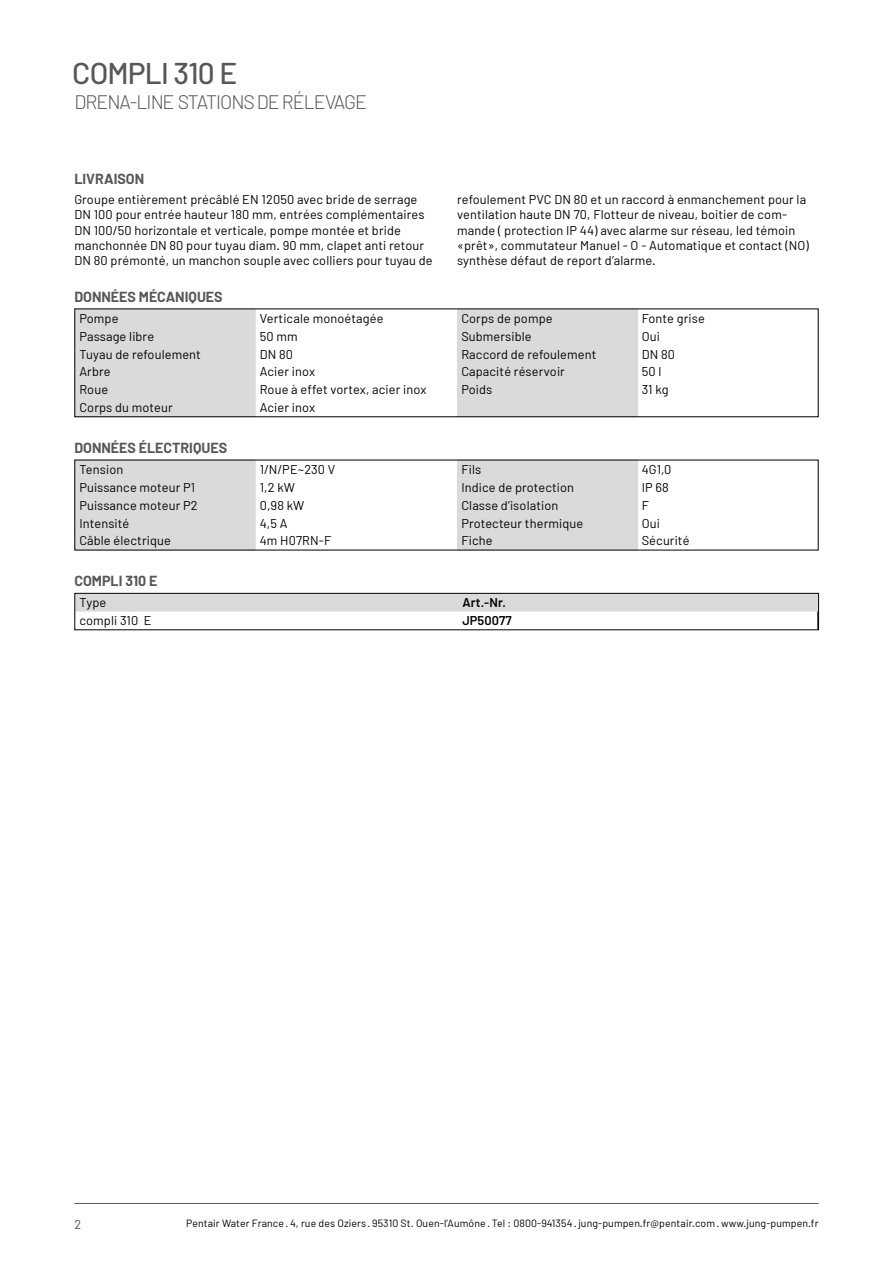
<style>
.page{position:relative;width:893px;height:1263px;background:#fff}
.page>*{position:absolute;margin:0;border:0;box-sizing:border-box;transform-origin:0 0}
.t1{font:500 30px "Barlow";letter-spacing:-.025em;color:#575756}
.t2{font:300 19.5px "Barlow";letter-spacing:-.05em;color:#575756}
.t3{font:700 14.25px "Barlow";color:#575756}
.t4{font:12.75px/15.3px "Barlow";letter-spacing:.01em;color:#000}
.t5{font:600 12.75px "Barlow";letter-spacing:.01em;color:#000}
.t6{font:12.75px "Barlow";color:#575756}
.t7{font:10.5px "Barlow";letter-spacing:.01em;color:#000}
</style>
<div class="page">
<hr style="left:74px;top:1203px;width:745px;height:1px;background:#575756">
<div style="left:76px;top:595px;width:741px;height:17px;background:#dadada"></div>
<div style="left:74px;top:593px;width:745px;height:37px;border:1px solid #000"></div>
<svg style="left:255px;top:310px;width:383px;height:105px"></svg>
<div style="left:76px;top:310px;width:179px;height:105px;background:#dadada"></div>
<div style="left:457px;top:310px;width:180px;height:88px;background:#dadada"></div>
<div style="left:76px;top:462px;width:179px;height:86px;background:#dadada"></div>
<div style="left:457px;top:462px;width:180px;height:86px;background:#dadada"></div>
<h1 class="t1" style="left:72px;top:55px;width:166px">COMPLI 310 E</h1>
<h2 class="t2" style="left:74px;top:90px;width:294px">DRENA-LINE STATIONS DE RÉLEVAGE</h2>
<p class="t3" style="left:74px;top:169px;width:71px">LIVRAISON</p>
<p class="t4" style="left:74px;top:192px;width:360px">Groupe entièrement précâblé EN 12050 avec bride de serrage DN 100 pour entrée hauteur 180 mm, entrées complémentaires DN 100/50 horizontale et verticale, pompe montée et bride manchonnée DN 80 pour tuyau diam. 90 mm, clapet anti retour DN 80 prémonté, un manchon souple avec colliers pour tuyau de</p>
<p class="t4" style="left:457px;top:192px;width:353px">refoulement PVC DN 80 et un raccord à enmanchement pour la ventilation haute DN 70, Flotteur de niveau, boitier de com&shy;mande ( protection IP 44) avec alarme sur réseau, led témoin «prêt», commutateur Manuel - O - Automatique et contact (NO) synthèse défaut de report d’alarme.</p>
<p class="t3" style="left:74px;top:286px;width:150px">DONNÉES MÉCANIQUES</p>
<p class="t4" style="left:79px;top:310px;width:41px">Pompe</p>
<p class="t4" style="left:260px;top:310px;width:125px">Verticale monoétagée</p>
<p class="t4" style="left:79px;top:328px;width:76px">Passage libre</p>
<p class="t4" style="left:260px;top:328px;width:39px">50 mm</p>
<p class="t4" style="left:79px;top:346px;width:123px">Tuyau de refoulement</p>
<p class="t4" style="left:260px;top:346px;width:35px">DN 80</p>
<p class="t4" style="left:79px;top:364px;width:33px">Arbre</p>
<p class="t4" style="left:260px;top:364px;width:57px">Acier inox</p>
<p class="t4" style="left:79px;top:382px;width:30px">Roue</p>
<p class="t4" style="left:260px;top:382px;width:168px">Roue à effet vortex, acier inox</p>
<p class="t4" style="left:79px;top:400px;width:95px">Corps du moteur</p>
<p class="t4" style="left:260px;top:400px;width:57px">Acier inox</p>
<p class="t3" style="left:74px;top:437px;width:154px">DONNÉES ÉLECTRIQUES</p>
<p class="t4" style="left:79px;top:461px;width:45px">Tension</p>
<p class="t4" style="left:260px;top:461px;width:77px">1/N/PE~230 V</p>
<p class="t4" style="left:79px;top:479px;width:117px">Puissance moteur P1</p>
<p class="t4" style="left:260px;top:479px;width:37px">1,2 kW</p>
<p class="t4" style="left:79px;top:497px;width:120px">Puissance moteur P2</p>
<p class="t4" style="left:260px;top:497px;width:46px">0,98 kW</p>
<p class="t4" style="left:79px;top:515px;width:52px">Intensité</p>
<p class="t4" style="left:260px;top:515px;width:29px">4,5 A</p>
<p class="t4" style="left:79px;top:533px;width:93px">Câble électrique</p>
<p class="t4" style="left:260px;top:533px;width:73px">4m H07RN-F</p>
<p class="t3" style="left:74px;top:570px;width:84px">COMPLI 310 E</p>
<p class="t4" style="left:461px;top:310px;width:93px">Corps de pompe</p>
<p class="t4" style="left:642px;top:310px;width:65px">Fonte grise</p>
<p class="t4" style="left:461px;top:328px;width:72px">Submersible</p>
<p class="t4" style="left:642px;top:328px;width:20px">Oui</p>
<p class="t4" style="left:461px;top:346px;width:137px">Raccord de refoulement</p>
<p class="t4" style="left:642px;top:346px;width:35px">DN 80</p>
<p class="t4" style="left:461px;top:364px;width:105px">Capacité réservoir</p>
<p class="t4" style="left:642px;top:364px;width:21px">50 l</p>
<p class="t4" style="left:461px;top:382px;width:32px">Poids</p>
<p class="t4" style="left:642px;top:382px;width:28px">31 kg</p>
<p class="t4" style="left:461px;top:461px;width:21px">Fils</p>
<p class="t4" style="left:642px;top:461px;width:31px">4G1,0</p>
<p class="t4" style="left:461px;top:479px;width:114px">Indice de protection</p>
<p class="t4" style="left:642px;top:479px;width:29px">IP 68</p>
<p class="t4" style="left:461px;top:497px;width:98px">Classe d’isolation</p>
<p class="t4" style="left:642px;top:497px;width:9px">F</p>
<p class="t4" style="left:461px;top:515px;width:123px">Protecteur thermique</p>
<p class="t4" style="left:642px;top:515px;width:20px">Oui</p>
<p class="t4" style="left:461px;top:533px;width:33px">Fiche</p>
<p class="t4" style="left:642px;top:533px;width:49px">Sécurité</p>
<p class="t4" style="left:79px;top:595px;width:28px">Type</p>
<p class="t5" style="left:462px;top:593px;width:45px">Art.-Nr.</p>
<p class="t4" style="left:79px;top:613px;width:74px">compli 310 E</p>
<p class="t5" style="left:462px;top:611px;width:51px">JP50077</p>
<p class="t6" style="left:74px;top:1216px;width:8px">2</p>
<p class="t7" style="left:186px;top:1216px;width:634px">Pentair Water France · 4, rue des Oziers · 95310 St. Ouen-l’Aumône · Tel : 0800-941354 · jung-pumpen.fr@pentair.com · www.jung-pumpen.fr</p>
</div>
